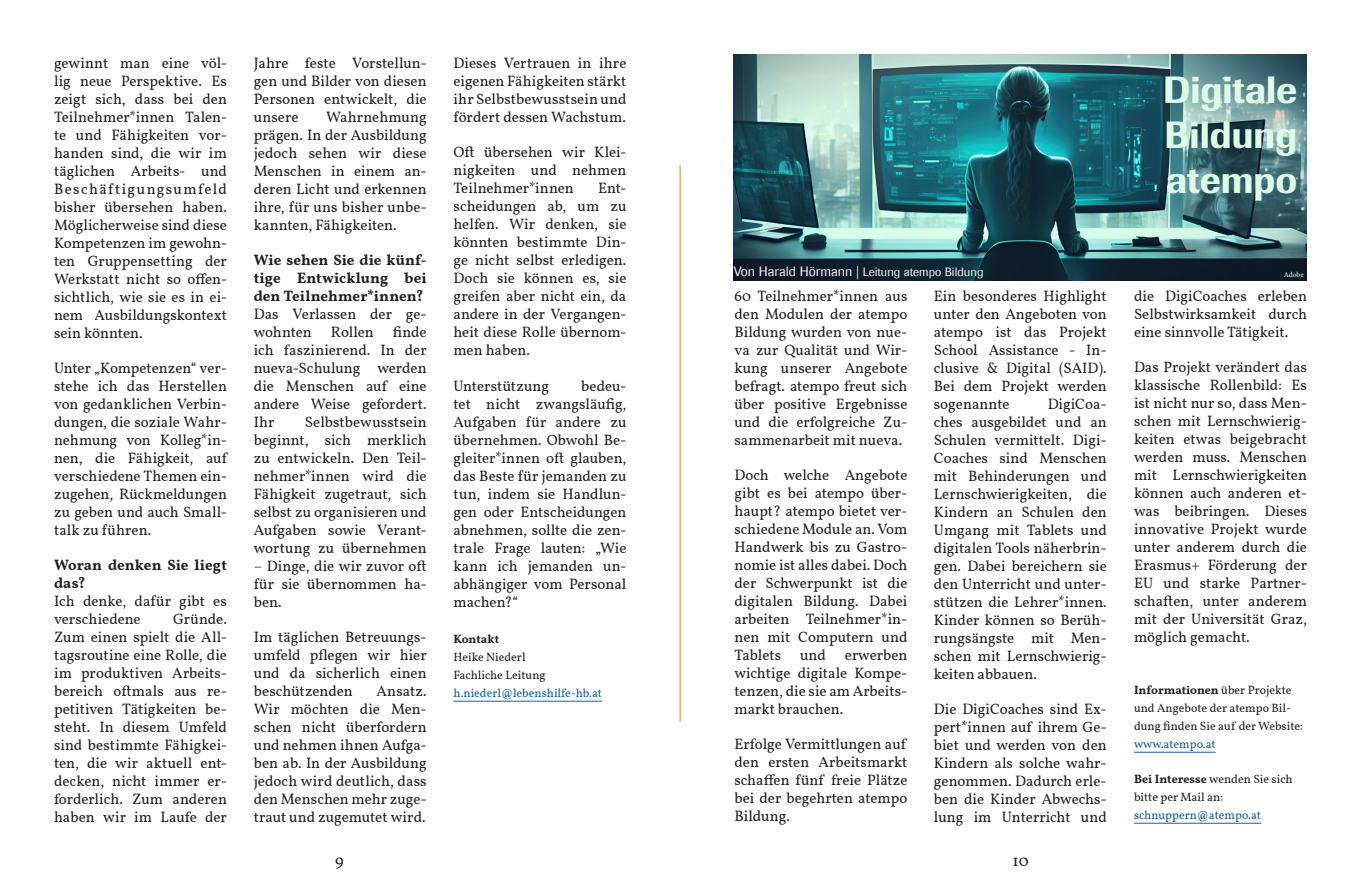
<style>
.page{position:relative;width:1361px;height:893px;background:#fff}
.page>*{position:absolute;margin:0;border:0;box-sizing:border-box;transform-origin:0 0}
.t1{font:500 37.5px "Imago";color:#dcfce7}
.t2{font:16.5px "Vollkorn";color:#231f20}
.Body_-_Align_Left{font:15px/18px "Vollkorn";color:#231f20;text-align:justify}
.Body_-_Align_Left-2{font:700 15px/18px "Vollkorn";letter-spacing:.005em;color:#231f20}
.Body_-_Align_Left-3{font:12px/18px "Vollkorn";color:#231f20}
.Body_-_Align_Left-4{font:12px "Vollkorn";color:#175d9e}
.t3{font:12px "Imago";color:#fdeef4}
.Body_-_Align_Left-5{font:700 12px "Vollkorn";letter-spacing:-.005em;color:#231f20}
.t4{font:7.5px "Minion Pro";color:#fff}
.s1{font-size:13.5px}
.s2{font-weight:700}
</style>
<div class="page">
<hr style="left:680px;top:165px;width:1px;height:557px;background:#df8619">
<hr style="left:453px;top:701px;width:149px;height:1px;background:#175d9e">
<hr style="left:1134px;top:752px;width:82px;height:1px;background:#175d9e">
<hr style="left:1134px;top:823px;width:127px;height:1px;background:#175d9e">
<img style="left:734px;top:54px;width:573px;height:227px">
<p class="Body_-_Align_Left" style="left:54px;top:53px;width:174px">gewinnt man eine völ&shy;lig neue Perspektive. Es zeigt sich, dass bei den Teilnehmer*innen Talen&shy;te und Fähigkeiten vor&shy;handen sind, die wir im täglichen Arbeits- und Beschäftigungsumfeld bisher übersehen haben.<br>Möglicherweise sind diese Kompetenzen im gewohn&shy;ten Gruppensetting der Werkstatt nicht so offen&shy;sichtlich, wie sie es in ei&shy;nem Ausbildungskontext sein könnten.</p>
<p class="Body_-_Align_Left" style="left:54px;top:358px;width:174px">Unter „Kompetenzen“ ver&shy;stehe ich das Herstellen von gedanklichen Verbin&shy;dungen, die soziale Wahr&shy;nehmung von Kolleg*in&shy;nen, die Fähigkeit, auf verschiedene Themen ein&shy;zugehen, Rückmeldungen zu geben und auch Small&shy;talk zu führen.</p>
<p class="Body_-_Align_Left-2" style="left:54px;top:555px;width:174px">Woran denken Sie liegt das?</p>
<p class="Body_-_Align_Left" style="left:54px;top:591px;width:174px">Ich denke, dafür gibt es verschiedene</p>
<p class="Body_-_Align_Left" style="left:54px;top:609px;width:174px;text-indent:119px">Gründe.<br>Zum einen spielt die All&shy;tagsroutine eine Rolle, die im produktiven Arbeits&shy;bereich oftmals aus re&shy;petitiven Tätigkeiten be&shy;steht. In diesem Umfeld sind bestimmte Fähigkei&shy;ten, die wir aktuell ent&shy;decken, nicht immer er&shy;forderlich. Zum anderen haben wir im Laufe der</p>
<p class="Body_-_Align_Left" style="left:254px;top:53px;width:174px">Jahre feste Vorstellun&shy;gen und Bilder von diesen Personen entwickelt, die unsere</p>
<p class="Body_-_Align_Left" style="left:254px;top:107px;width:174px;text-indent:72px">Wahrnehmung prägen. In der Ausbildung jedoch sehen wir diese Menschen in einem an&shy;deren Licht und erkennen ihre, für uns bisher unbe&shy;kannten, Fähigkeiten.</p>
<p class="Body_-_Align_Left-2" style="left:254px;top:250px;width:174px;text-align:justify">Wie sehen Sie die künf&shy;tige Entwicklung bei den Teilnehmer*innen?</p>
<p class="Body_-_Align_Left" style="left:254px;top:304px;width:174px">Das Verlassen der ge&shy;wohnten</p>
<p class="Body_-_Align_Left" style="left:254px;top:322px;width:174px;text-indent:139px">finde ich faszinierend. In der nueva-Schulung werden die Menschen auf eine andere Weise gefordert.<br>Ihr</p>
<p class="Body_-_Align_Left" style="left:331px;top:322px;width:44px">Rollen</p>
<p class="Body_-_Align_Left" style="left:254px;top:412px;width:174px;text-indent:51px">Selbstbewusstsein beginnt, sich merklich zu entwickeln. Den Teil&shy;nehmer*innen wird die Fähigkeit zugetraut, sich selbst zu organisieren und Aufgaben sowie Verant&shy;wortung zu übernehmen</p>
<p class="Body_-_Align_Left" style="left:254px;top:556px;width:174px">– Dinge, die wir zuvor oft für sie übernommen ha&shy;ben.</p>
<p class="Body_-_Align_Left" style="left:254px;top:627px;width:174px">Im täglichen Betreuungs&shy;umfeld pflegen wir hier und da sicherlich einen beschützenden</p>
<p class="Body_-_Align_Left" style="left:254px;top:681px;width:174px;text-indent:123px">Ansatz.<br>Wir möchten die Men&shy;schen nicht überfordern und nehmen ihnen Aufga&shy;ben ab. In der Ausbildung jedoch wird deutlich, dass den Menschen mehr zuge&shy;traut und zugemutet wird.</p>
<p class="Body_-_Align_Left" style="left:453px;top:53px;width:174px">Dieses Vertrauen in ihre eigenen Fähigkeiten stärkt ihr Selbstbewusstsein und fördert dessen Wachstum.</p>
<p class="Body_-_Align_Left" style="left:453px;top:142px;width:174px">Oft übersehen wir Klei&shy;nigkeiten und nehmen Teilnehmer*innen</p>
<p class="Body_-_Align_Left" style="left:453px;top:178px;width:174px;text-indent:145px">Ent&shy;scheidungen ab, um zu helfen. Wir denken, sie könnten bestimmte Din&shy;ge nicht selbst erledigen.<br>Doch sie können es, sie greifen aber nicht ein, da andere in der Vergangen&shy;heit diese Rolle übernom&shy;men haben.</p>
<p class="Body_-_Align_Left" style="left:453px;top:376px;width:97px">Unterstützung</p>
<p class="Body_-_Align_Left" style="left:453px;top:376px;width:174px;text-indent:128px">bedeu&shy;tet nicht zwangsläufig, Aufgaben für andere zu übernehmen. Obwohl Be&shy;gleiter*innen oft glauben, das Beste für jemanden zu tun, indem sie Handlun&shy;gen oder Entscheidungen abnehmen, sollte die zen&shy;trale Frage lauten: „Wie kann ich jemanden un&shy;abhängiger vom Personal machen?“</p>
<p class="Body_-_Align_Left-5" style="left:453px;top:630px;width:47px">Kontakt</p>
<p class="Body_-_Align_Left-3" style="left:453px;top:648px;width:74px">Heike Niederl</p>
<p class="Body_-_Align_Left-3" style="left:453px;top:666px;width:94px">Fachliche Leitung</p>
<p class="Body_-_Align_Left-4" style="left:453px;top:684px;width:150px">h.niederl@lebenshilfe-hb.at</p>
<p class="t1" style="left:1163px;top:67px;width:136px">Digitale</p>
<p class="t1" style="left:1164px;top:112px;width:134px">Bildung</p>
<p class="t1" style="left:1166px;top:157px;width:133px">atempo</p>
<p class="t3" style="left:734px;top:264px;width:251px"><span class="s1">Von Harald Hörmann |</span> Leitung atempo Bildung</p>
<p class="t4" style="left:1283px;top:270px;width:21px">Adobe</p>
<p class="Body_-_Align_Left" style="left:734px;top:286px;width:174px">60 Teilnehmer*innen aus den Modulen der atempo Bildung wurden von nue&shy;va zur Qualität und Wir&shy;kung unserer Angebote befragt. atempo freut sich über positive Ergebnisse und die erfolgreiche Zu&shy;sammenarbeit mit nueva.</p>
<p class="Body_-_Align_Left" style="left:734px;top:465px;width:174px">Doch welche Angebote gibt es bei atempo über&shy;haupt? atempo bietet ver&shy;schiedene Module an. Vom Handwerk bis zu Gastro&shy;nomie ist alles dabei. Doch der Schwerpunkt ist die digitalen Bildung. Dabei arbeiten Teilnehmer*in&shy;nen mit Computern und Tablets</p>
<p class="Body_-_Align_Left" style="left:734px;top:645px;width:174px;text-indent:110px">erwerben wichtige digitale Kompe&shy;tenzen, die sie am Arbeits&shy;markt brauchen.</p>
<p class="Body_-_Align_Left" style="left:734px;top:734px;width:174px">Erfolge Vermittlungen auf den ersten Arbeitsmarkt schaffen fünf freie Plätze bei der begehrten atempo Bildung.</p>
<p class="Body_-_Align_Left" style="left:800px;top:645px;width:27px">und</p>
<p class="Body_-_Align_Left" style="left:934px;top:286px;width:174px">Ein besonderes Highlight unter den Angeboten von atempo ist das Projekt School Assistance - In&shy;clusive &amp; Digital (SAID).<br>Bei dem Projekt werden sogenannte</p>
<p class="Body_-_Align_Left" style="left:934px;top:394px;width:174px;text-indent:114px">DigiCoa&shy;ches ausgebildet und an Schulen vermittelt. Digi-Coaches sind Menschen mit Behinderungen und Lernschwierigkeiten, die Kindern an Schulen den Umgang mit Tablets und digitalen Tools näherbrin&shy;gen. Dabei bereichern sie den Unterricht und unter&shy;stützen die Lehrer*innen.<br>Kinder können so Berüh&shy;rungsängste mit Men&shy;schen mit Lernschwierig&shy;keiten abbauen.</p>
<p class="Body_-_Align_Left" style="left:934px;top:699px;width:174px">Die DigiCoaches sind Ex&shy;pert*innen auf ihrem Ge&shy;biet und werden von den Kindern als solche wahr&shy;genommen. Dadurch erle&shy;ben die Kinder Abwechs&shy;lung im Unterricht und</p>
<p class="Body_-_Align_Left" style="left:1134px;top:286px;width:174px">die DigiCoaches erleben Selbstwirksamkeit durch eine sinnvolle Tätigkeit.</p>
<p class="Body_-_Align_Left" style="left:1134px;top:357px;width:174px">Das Projekt verändert das klassische Rollenbild: Es ist nicht nur so, dass Men&shy;schen mit Lernschwierig&shy;keiten etwas beigebracht werden muss. Menschen mit Lernschwierigkeiten können auch anderen et&shy;was beibringen. Dieses innovative Projekt wurde unter anderem durch die Erasmus+ Förderung der EU und starke Partner&shy;schaften, unter anderem mit der Universität Graz, möglich gemacht.</p>
<p class="Body_-_Align_Left-3" style="left:1134px;top:681px;width:170px"><span class="s2">Informationen</span> über Projekte und Angebote der atempo Bil&shy;dung finden Sie auf der Website:</p>
<p class="Body_-_Align_Left-4" style="left:1134px;top:735px;width:83px">www.atempo.at</p>
<p class="Body_-_Align_Left-3" style="left:1134px;top:770px;width:160px"><span class="s2">Bei Interesse</span> wenden Sie sich bitte per Mail an:</p>
<p class="Body_-_Align_Left-4" style="left:1134px;top:806px;width:129px">schnuppern@atempo.at</p>
<p class="t2" style="left:335px;top:848px;width:10px">9</p>
<p class="t2" style="left:1012px;top:848px;width:18px">10</p>
</div>
